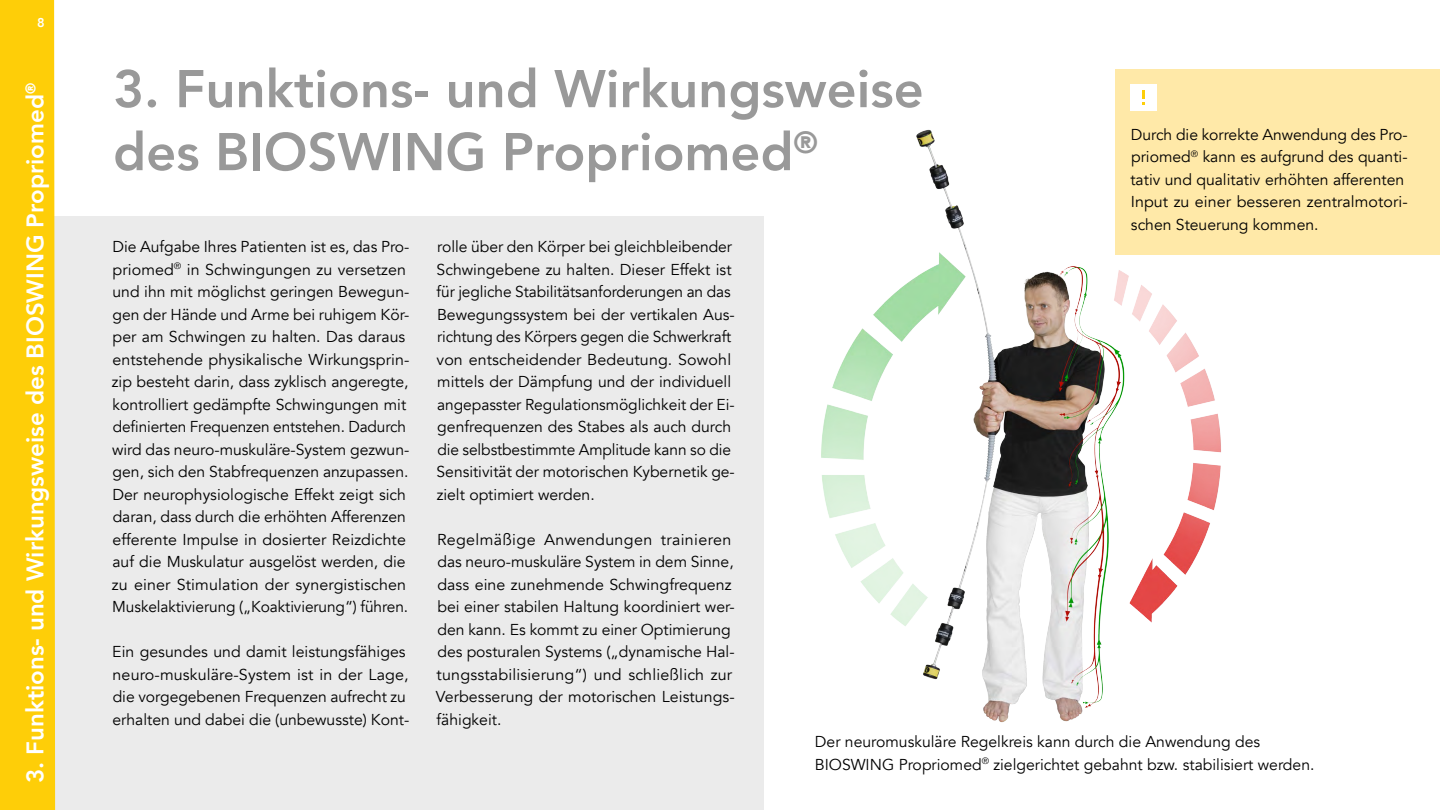
<style>
.page{position:relative;width:1440px;height:810px;background:#fff}
.page>*{position:absolute;margin:0;border:0;box-sizing:border-box;transform-origin:0 0}
.t1{font:800 52.5px/63px "Avenir LT Com";color:#999}
.t2{font:800 24px "Avenir LT Com";color:#fff}
.t3{font:15.75px/22.5px "Avenir LT Com";color:#000}
.t4{font:800 12.75px "Avenir LT Com";color:#fff}
</style>
<div class="page">
<div style="left:0;top:216px;width:763px;height:594px;background:#ebebeb"></div>
<div style="left:1115px;top:69px;width:325px;height:186px;background:#ffe9a8"></div>
<img style="left:821px;top:84px;width:400px;height:639px">
<div style="left:0;top:0;width:55px;height:810px;background:#fece08"></div>
<p class="t4" style="left:37px;top:15px;width:9px">8</p>
<h2 class="t2" style="left:21px;top:783px;width:701px;rotate:-90deg">3. Funktions- und Wirkungsweise des BIOSWING Propriomed<sup>®</sup></h2>
<h1 class="t1" style="left:113px;top:58px;width:812px">3. Funktions- und Wirkungsweise des BIOSWING Propriomed<sup>®</sup></h1>
<p class="t3" style="left:112px;top:236px;width:299px">Die Aufgabe Ihres Patienten ist es, das Pro&shy;priomed<sup>®</sup> in Schwingungen zu versetzen und ihn mit möglichst geringen Bewegun&shy;gen der Hände und Arme bei ruhigem Kör&shy;per am Schwingen zu halten. Das daraus entstehende physikalische Wirkungsprin&shy;zip besteht darin, dass zyklisch angeregte, kontrolliert gedämpfte Schwingungen mit definierten Frequenzen entstehen. Dadurch wird das neuro-muskuläre-System gezwun&shy;gen, sich den Stabfrequenzen anzupassen.<br>Der neurophysiologische Effekt zeigt sich daran, dass durch die erhöhten Afferenzen efferente Impulse in dosierter Reizdichte auf die Muskulatur ausgelöst werden, die zu einer Stimulation der synergistischen Muskelaktivierung („Koaktivierung“) führen.</p>
<p class="t3" style="left:112px;top:641px;width:299px">Ein gesundes und damit leistungsfähiges neuro-muskuläre-System ist in der Lage, die vorgegebenen Frequenzen aufrecht zu erhalten und dabei die (unbewusste) Kont-</p>
<p class="t3" style="left:436px;top:236px;width:300px">rolle über den Körper bei gleichbleibender Schwingebene zu halten. Dieser Effekt ist für jegliche Stabilitätsanforderungen an das Bewegungssystem bei der vertikalen Aus&shy;richtung des Körpers gegen die Schwerkraft von entscheidender Bedeutung. Sowohl mittels der Dämpfung und der individuell angepasster Regulationsmöglichkeit der Ei&shy;genfrequenzen des Stabes als auch durch die selbstbestimmte Amplitude kann so die Sensitivität der motorischen Kybernetik ge&shy;zielt optimiert werden.</p>
<p class="t3" style="left:436px;top:528px;width:300px">Regelmäßige Anwendungen trainieren das neuro-muskuläre System in dem Sinne, dass eine zunehmende Schwingfrequenz bei einer stabilen Haltung koordiniert wer&shy;den kann. Es kommt zu einer Optimierung des posturalen Systems („dynamische Hal&shy;tungsstabilisierung“) und schließlich zur Verbesserung der motorischen Leistungs&shy;fähigkeit.</p>
<p class="t3" style="left:1130px;top:123px;width:279px">Durch die korrekte Anwendung des Pro&shy;priomed<sup>®</sup> kann es aufgrund des quanti&shy;tativ und qualitativ erhöhten afferenten Input zu einer besseren zentralmotori&shy;schen Steuerung kommen.</p>
<p class="t3" style="left:815px;top:731px;width:501px">Der neuromuskuläre Regelkreis kann durch die Anwendung des<br>BIOSWING Propriomed<sup>®</sup> zielgerichtet gebahnt bzw. stabilisiert werden.</p>
</div>
